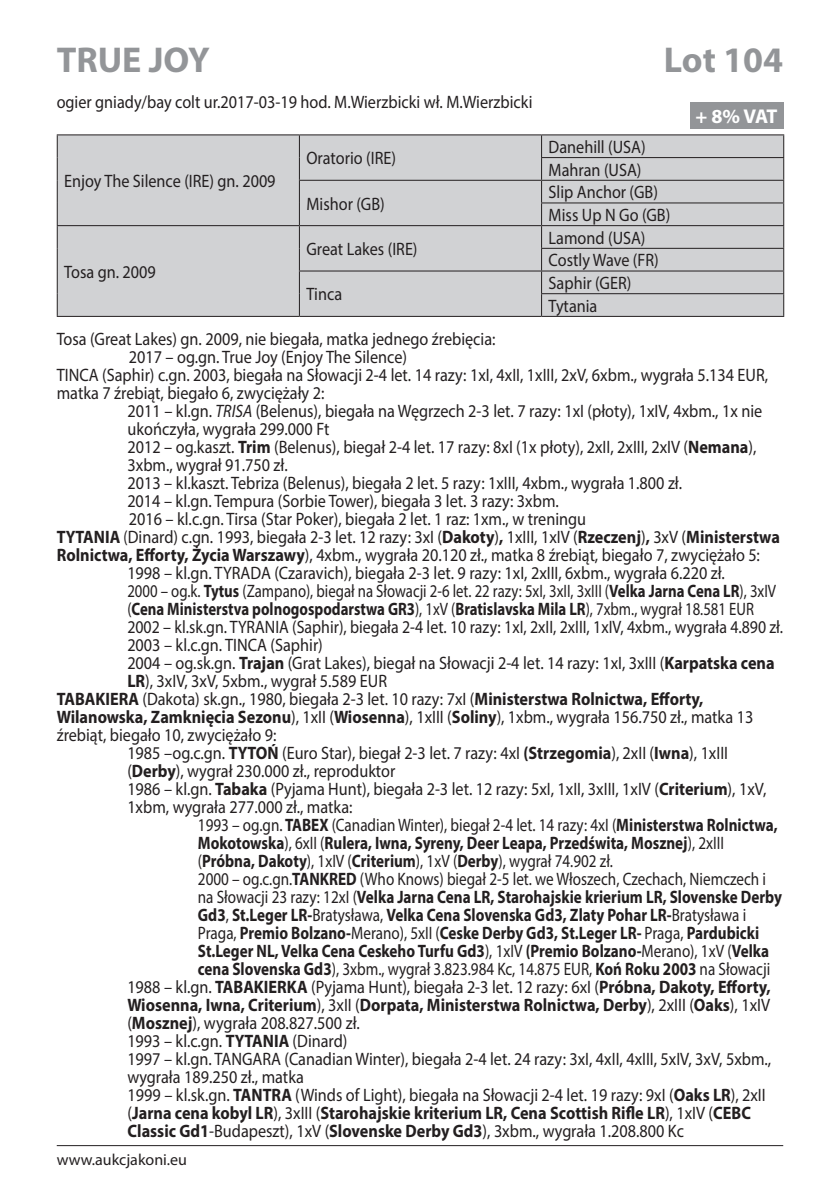
<style>
.page{position:relative;width:840px;height:1191px;background:#fff}
.page>*{position:absolute;margin:0;border:0;box-sizing:border-box;transform-origin:0 0}
.nagłówek{font:700 36px "Myriad Pro";color:#939598}
.Tekst_podstawowy_wci{font:700 20px "Myriad Pro";color:#fff}
.Normalny{font:18px/18px "Myriad Pro";color:#231f20;scale:.9 1}
.Tekst_podstawowy_wci-2{font:700 18px/18px "Myriad Pro";color:#231f20;scale:.84 1}
.Normalny-2{font:18px/18px "Myriad Pro";color:#231f20;scale:.82 1}
.Normalny-3{font:700 18px/18px "Myriad Pro";color:#231f20;text-align:justify;scale:.9 1}
.Tekst_podstawowy_wci-3{font:18px/18px "Myriad Pro";color:#231f20;scale:.9 1}
.Normalny-4{font:18px "Myriad Pro";color:#231f20;scale:.88 1}
.t1{font:16px "Myriad Pro";color:#231f20}
.s1{font-style:italic}
.s2{font-weight:700}
.s3{font-weight:400}
</style>
<div class="page">
<hr style="left:57px;top:1145px;width:725px;height:1px;background:#231f20">
<div style="left:58px;top:135px;width:724px;height:181px;background:#d1d2d4"></div>
<hr style="left:540px;top:157px;width:243px;height:1px;background:#231f20">
<hr style="left:299px;top:180px;width:242px;height:1px;background:#231f20">
<hr style="left:541px;top:180px;width:242px;height:1px;background:#231f20">
<hr style="left:540px;top:202px;width:243px;height:1px;background:#231f20">
<hr style="left:57px;top:225px;width:242px;height:1px;background:#231f20">
<hr style="left:299px;top:225px;width:242px;height:1px;background:#231f20">
<hr style="left:541px;top:225px;width:242px;height:1px;background:#231f20">
<hr style="left:540px;top:248px;width:243px;height:1px;background:#231f20">
<hr style="left:299px;top:270px;width:242px;height:1px;background:#231f20">
<hr style="left:541px;top:270px;width:242px;height:1px;background:#231f20">
<hr style="left:540px;top:293px;width:243px;height:1px;background:#231f20">
<svg style="left:299px;top:135px;width:1px;height:181px"></svg>
<svg style="left:540px;top:135px;width:1px;height:181px"></svg>
<hr style="left:57px;top:134px;width:242px;height:1px;background:#231f20">
<hr style="left:299px;top:134px;width:242px;height:1px;background:#231f20">
<hr style="left:541px;top:134px;width:242px;height:1px;background:#231f20">
<svg style="left:57px;top:135px;width:1px;height:181px"></svg>
<svg style="left:782px;top:135px;width:1px;height:181px"></svg>
<hr style="left:57px;top:316px;width:242px;height:1px;background:#231f20">
<hr style="left:299px;top:316px;width:242px;height:1px;background:#231f20">
<hr style="left:541px;top:316px;width:242px;height:1px;background:#231f20">
<div style="left:689px;top:102px;width:93px;height:26px;background:#939598"></div>
<p class="nagłówek" style="left:57px;top:37px;width:154px">TRUE JOY</p>
<p class="nagłówek" style="left:663px;top:37px;width:121px">Lot 104</p>
<p class="Normalny" style="left:57px;top:93px;width:530px">ogier gniady/bay colt ur.2017-03-19 hod. M.Wierzbicki wł. M.Wierzbicki</p>
<p class="Tekst_podstawowy_wci" style="left:695px;top:103px;width:84px">+ 8% VAT</p>
<p class="Normalny" style="left:64px;top:172px;width:236px">Enjoy The Silence (IRE) gn. 2009</p>
<p class="Normalny" style="left:64px;top:262px;width:103px">Tosa gn. 2009</p>
<p class="Normalny" style="left:306px;top:149px;width:101px">Oratorio (IRE)</p>
<p class="Normalny" style="left:306px;top:194px;width:88px">Mishor (GB)</p>
<p class="Normalny" style="left:306px;top:240px;width:125px">Great Lakes (IRE)</p>
<p class="Normalny" style="left:306px;top:285px;width:41px">Tinca</p>
<p class="Normalny" style="left:548px;top:138px;width:109px">Danehill (USA)</p>
<p class="Normalny" style="left:548px;top:160px;width:105px">Mahran (USA)</p>
<p class="Normalny" style="left:548px;top:183px;width:123px">Slip Anchor (GB)</p>
<p class="Normalny" style="left:548px;top:206px;width:137px">Miss Up N Go (GB)</p>
<p class="Normalny" style="left:548px;top:228px;width:109px">Lamond (USA)</p>
<p class="Normalny" style="left:548px;top:251px;width:124px">Costly Wave (FR)</p>
<p class="Normalny" style="left:548px;top:274px;width:93px">Saphir (GER)</p>
<p class="Normalny" style="left:548px;top:296px;width:56px">Tytania</p>
<p class="Normalny" style="left:57px;top:329px;width:488px">Tosa (Great Lakes) gn. 2009, nie biegała, matka jednego źrebięcia:</p>
<p class="Normalny" style="left:129px;top:347px;width:310px">2017 – og.gn. True Joy (Enjoy The Silence)</p>
<p class="Normalny" style="left:57px;top:365px;width:791px">TINCA (Saphir) c.gn. 2003, biegała na Słowacji 2-4 let. 14 razy: 1xI, 4xII, 1xIII, 2xV, 6xbm., wygrała 5.134 EUR, matka 7 źrebiąt, biegało 6, zwyciężały 2:</p>
<p class="Normalny" style="left:127px;top:401px;width:706px">2011 – kl.gn. <span class="s1">TRISA</span> (Belenus), biegała na Węgrzech 2-3 let. 7 razy: 1xI (płoty), 1xIV, 4xbm., 1x nie ukończyła, wygrała 299.000 Ft</p>
<p class="Normalny" style="left:127px;top:437px;width:700px">2012 – og.kaszt. <span class="s2">Trim</span> (Belenus), biegał 2-4 let. 17 razy: 8xI (1x płoty), 2xII, 2xIII, 2xIV (<span class="s2">Nemana</span>),<br>3xbm., wygrał 91.750 zł.</p>
<p class="Normalny" style="left:127px;top:473px;width:617px">2013 – kl.kaszt. Tebriza (Belenus), biegała 2 let. 5 razy: 1xIII, 4xbm., wygrała 1.800 zł.</p>
<p class="Normalny" style="left:127px;top:491px;width:481px">2014 – kl.gn. Tempura (Sorbie Tower), biegała 3 let. 3 razy: 3xbm.</p>
<p class="Normalny" style="left:129px;top:509px;width:509px">2016 – kl.c.gn. Tirsa (Star Poker), biegała 2 let. 1 raz: 1xm., w treningu</p>
<p class="Normalny-2" style="left:57px;top:527px;width:882px"><span class="s2">TYTANIA</span> (Dinard) c.gn. 1993, biegała 2-3 let. 12 razy: 3xI (<span class="s2">Dakoty</span>)<span class="s2">,</span> 1xIII, 1xIV (<span class="s2">Rzeczenj</span>)<span class="s2">,</span> 3xV (<span class="s2">Ministerstwa<br>Rolnictwa, Efforty, Życia Warszawy</span>), 4xbm., wygrała 20.120 zł., matka 8 źrebiąt, biegało 7, zwyciężało 5:</p>
<p class="Normalny" style="left:127px;top:563px;width:665px">1998 – kl.gn. TYRADA (Czaravich), biegała 2-3 let. 9 razy: 1xI, 2xIII, 6xbm., wygrała 6.220 zł.</p>
<p class="Normalny-2" style="left:127px;top:581px;width:792px">2000 – og.k. <span class="s2">Tytus</span> (Zampano), biegał na Słowacji 2-6 let. 22 razy: 5xI, 3xII, 3xIII (<span class="s2">Velka Jarna Cena LR</span>), 3xIV (<span class="s2">Cena Ministerstva polnogospodarstwa GR3</span>), 1xV (<span class="s2">Bratislavska Mila LR</span>), 7xbm., wygrał 18.581 EUR</p>
<p class="Normalny-4" style="left:127px;top:616px;width:746px">2002 – kl.sk.gn. TYRANIA (Saphir), biegała 2-4 let. 10 razy: 1xI, 2xII, 2xIII, 1xIV, 4xbm., wygrała 4.890 zł.</p>
<p class="Normalny" style="left:127px;top:635px;width:219px">2003 – kl.c.gn. TINCA (Saphir)</p>
<p class="Normalny" style="left:127px;top:653px;width:720px">2004 – og.sk.gn. <span class="s2">Trajan</span> (Grat Lakes), biegał na Słowacji 2-4 let. 14 razy: 1xI, 3xIII (<span class="s2">Karpatska cena<br>LR</span>), 3xIV, 3xV, 5xbm., wygrał 5.589 EUR</p>
<p class="Normalny" style="left:57px;top:689px;width:775px"><span class="s2">TABAKIERA</span> (Dakota) sk.gn., 1980, biegała 2-3 let. 10 razy: 7xI (<span class="s2">Ministerstwa Rolnictwa, Efforty,<br>Wilanowska, Zamknięcia Sezonu</span>), 1xII (<span class="s2">Wiosenna</span>), 1xIII (<span class="s2">Soliny</span>), 1xbm., wygrała 156.750 zł., matka 13 źrebiąt, biegało 10, zwyciężało 9:</p>
<p class="Normalny" style="left:127px;top:743px;width:668px">1985 –og.c.gn. <span class="s2">TYTOŃ</span> (Euro Star), biegał 2-3 let. 7 razy: 4xI <span class="s2">(Strzegomia</span>), 2xII (<span class="s2">Iwna</span>), 1xIII (<span class="s2">Derby</span>), wygrał 230.000 zł., reproduktor</p>
<p class="Tekst_podstawowy_wci-3" style="left:127px;top:779px;width:711px">1986 – kl.gn. <span class="s2">Tabaka</span> (Pyjama Hunt), biegała 2-3 let. 12 razy: 5xI, 1xII, 3xIII, 1xIV (<span class="s2">Criterium</span>), 1xV,<br>1xbm, wygrała 277.000 zł., matka:</p>
<p class="Tekst_podstawowy_wci-2" style="left:198px;top:815px;width:691px"><span class="s3">1993 – og.gn.</span> TABEX <span class="s3">(Canadian Winter), biegał 2-4 let. 14 razy: 4xI (</span>Ministerstwa Rolnictwa,<br>Mokotowska<span class="s3">), 6xII (</span>Rulera, Iwna, Syreny, Deer Leapa, Przedświta, Mosznej<span class="s3">), 2xIII (</span>Próbna, Dakoty<span class="s3">), 1xIV (</span>Criterium<span class="s3">), 1xV (</span>Derby<span class="s3">), wygrał 74.902 zł.</span></p>
<p class="Tekst_podstawowy_wci-2" style="left:198px;top:869px;width:696px"><span class="s3">2000 – og.c.gn.</span>TANKRED <span class="s3">(Who Knows) biegał 2-5 let. we Włoszech, Czechach, Niemczech i na Słowacji 23 razy: 12xI (</span>Velka Jarna Cena LR, Starohajskie krierium LR, Slovenske Derby Gd3<span class="s3">,</span> St.Leger LR-<span class="s3">Bratysława,</span> Velka Cena Slovenska Gd3, Zlaty Pohar LR-<span class="s3">Bratysława i Praga,</span> Premio Bolzano-<span class="s3">Merano), 5xII (</span>Ceske Derby Gd3, St.Leger LR- <span class="s3">Praga,</span> Pardubicki St.Leger NL, Velka Cena Ceskeho Turfu Gd3<span class="s3">), 1xIV</span> (Premio Bolzano-<span class="s3">Merano), 1xV (</span>Velka cena Slovenska Gd3<span class="s3">), 3xbm., wygrał 3.823.984 Kc, 14.875 EUR,</span> Koń Roku 2003 <span class="s3">na Słowacji</span></p>
<p class="Normalny-3" style="left:127px;top:977px;width:716px"><span class="s3">1988 – kl.gn.</span> TABAKIERKA <span class="s3">(Pyjama Hunt), biegała 2-3 let. 12 razy: 6xI (</span>Próbna, Dakoty, Efforty, Wiosenna, Iwna, Criterium<span class="s3">), 3xII (</span>Dorpata, Ministerstwa Rolnictwa, Derby<span class="s3">), 2xIII (</span>Oaks<span class="s3">), 1xIV (</span>Mosznej<span class="s3">), wygrała 208.827.500 zł.</span></p>
<p class="Normalny" style="left:127px;top:1031px;width:246px">1993 – kl.c.gn. <span class="s2">TYTANIA</span> (Dinard)</p>
<p class="Normalny" style="left:127px;top:1049px;width:716px">1997 – kl.gn. TANGARA (Canadian Winter), biegała 2-4 let. 24 razy: 3xI, 4xII, 4xIII, 5xIV, 3xV, 5xbm., wygrała 189.250 zł., matka</p>
<p class="Normalny" style="left:127px;top:1085px;width:710px">1999 – kl.sk.gn. <span class="s2">TANTRA</span> (Winds of Light), biegała na Słowacji 2-4 let. 19 razy: 9xI (<span class="s2">Oaks LR</span>), 2xII (<span class="s2">Jarna cena kobyl LR</span>), 3xIII (<span class="s2">Starohajskie kriterium LR, Cena Scottish Rifle LR</span>), 1xIV (<span class="s2">CEBC<br>Classic Gd1</span>-Budapeszt), 1xV (<span class="s2">Slovenske Derby Gd3</span>), 3xbm., wygrała 1.208.800 Kc</p>
<p class="t1" style="left:57px;top:1150px;width:132px">www.aukcjakoni.eu</p>
</div>
